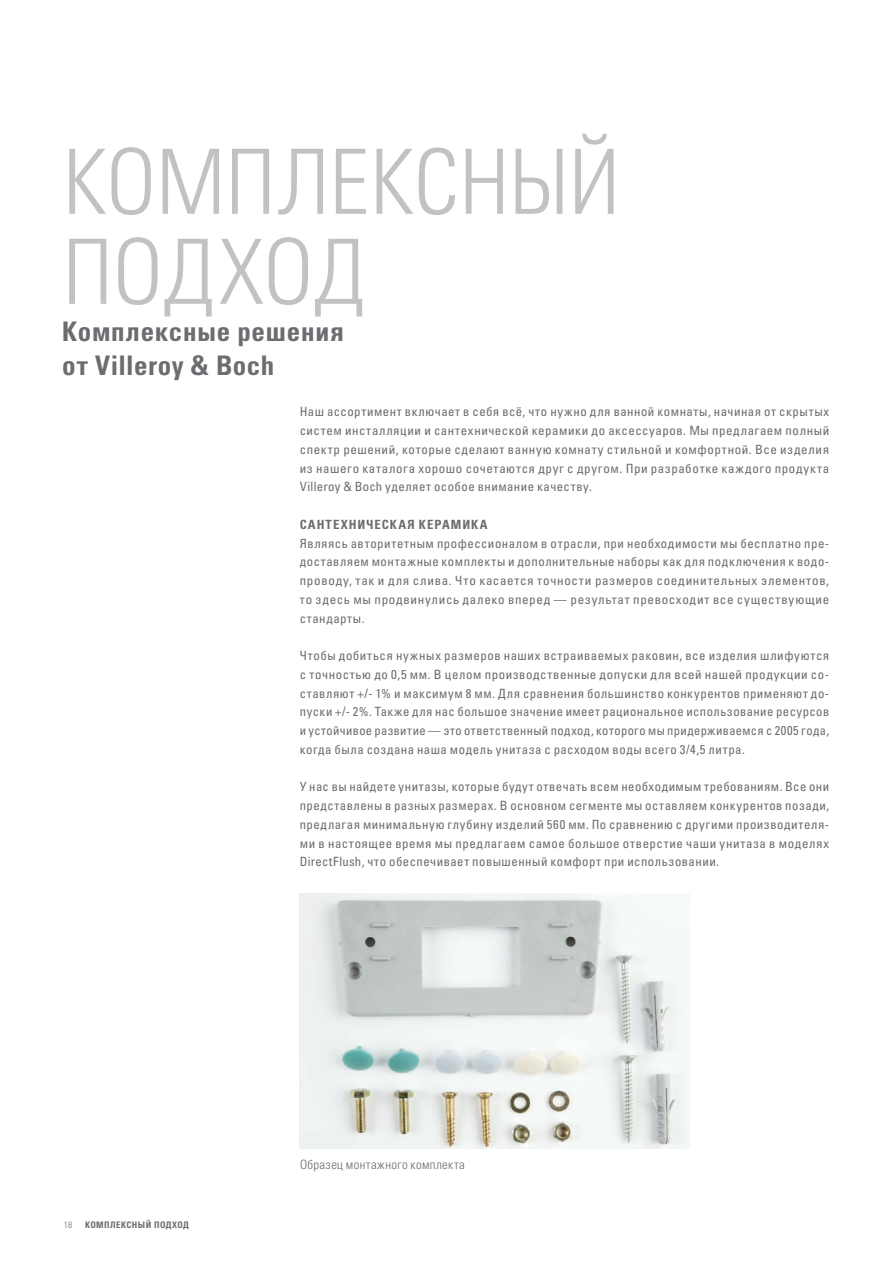
<style>
.page{position:relative;width:893px;height:1263px;background:#fff}
.page>*{position:absolute;margin:0;border:0;box-sizing:border-box;transform-origin:0 0}
.HL_24_16p_pt{font:90px/90px "Univers LTCYR 47 Light Cond";color:#c1c2c4}
.HL_24_16p_pt-2{font:27px/33.8px "Univers LTCYR 67 Bold Cond";letter-spacing:.03em;color:#6c6d70}
.t1{font:condensed 12.75px/18.8px "Univers LTCYR 57";letter-spacing:.04em;color:#6c6d70;text-align:justify}
.t2{font:12.75px "Univers LTCYR 47 Light Cond";letter-spacing:.025em;color:#6c6d70}
.t3{font:12.75px "Univers LTCYR 67 Bold Cond";letter-spacing:.08em;color:#6c6d70}
.Kollektion{font:9px "Univers LTCYR 67 Bold Cond";letter-spacing:.05em;color:#6c6d70}
.t4{font:9px "Univers LTCYR 47 Light Cond";color:#6c6d70}
</style>
<div class="page">
<img style="left:300px;top:893px;width:390px;height:255px">
<p class="HL_24_16p_pt" style="left:62px;top:132px;width:559px">КОМПЛЕКСНЫЙ<br>ПОДХОД</p>
<p class="HL_24_16p_pt-2" style="left:62px;top:314px;width:283px">Комплексные решения от Villeroy &amp; Boch</p>
<p class="t1" style="left:300px;top:402px;width:531px">Наш ассортимент включает в себя всё, что нужно для ванной комнаты, начиная от скрытых систем инсталляции и сантехнической керамики до аксессуаров. Мы предлагаем полный спектр решений, которые сделают ванную комнату стильной и комфортной. Все изделия из нашего каталога хорошо сочетаются друг с другом. При разработке каждого продукта Villeroy &amp; Boch уделяет особое внимание качеству.</p>
<p class="t3" style="left:300px;top:516px;width:189px">САНТЕХНИЧЕСКАЯ КЕРАМИКА</p>
<p class="t1" style="left:300px;top:533px;width:531px">Являясь авторитетным профессионалом в отрасли, при необходимости мы бесплатно пре&shy;доставляем монтажные комплекты и дополнительные наборы как для подключения к водо&shy;проводу, так и для слива. Что касается точности размеров соединительных элементов, то здесь мы продвинулись далеко вперед — результат превосходит все существующие стандарты.</p>
<p class="t1" style="left:300px;top:646px;width:531px">Чтобы добиться нужных размеров наших встраиваемых раковин, все изделия шлифуются с точностью до 0,5 мм. В целом производственные допуски для всей нашей продукции со&shy;ставляют +/- 1% и максимум 8 мм. Для сравнения большинство конкурентов применяют до&shy;пуски +/- 2%. Также для нас большое значение имеет рациональное использование ресурсов и устойчивое развитие — это ответственный подход, которого мы придерживаемся с 2005 года, когда была создана наша модель унитаза с расходом воды всего 3/4,5 литра.</p>
<p class="t1" style="left:300px;top:777px;width:531px">У нас вы найдете унитазы, которые будут отвечать всем необходимым требованиям. Все они представлены в разных размерах. В основном сегменте мы оставляем конкурентов позади, предлагая минимальную глубину изделий 560 мм. По сравнению с другими производителя&shy;ми в настоящее время мы предлагаем самое большое отверстие чаши унитаза в моделях DirectFlush, что обеспечивает повышенный комфорт при использовании.</p>
<p class="t4" style="left:64px;top:1218px;width:10px">18</p>
<p class="Kollektion" style="left:85px;top:1219px;width:105px">КОМПЛЕКСНЫЙ ПОДХОД</p>
<p class="t2" style="left:300px;top:1156px;width:166px">Образец монтажного комплекта</p>
</div>
